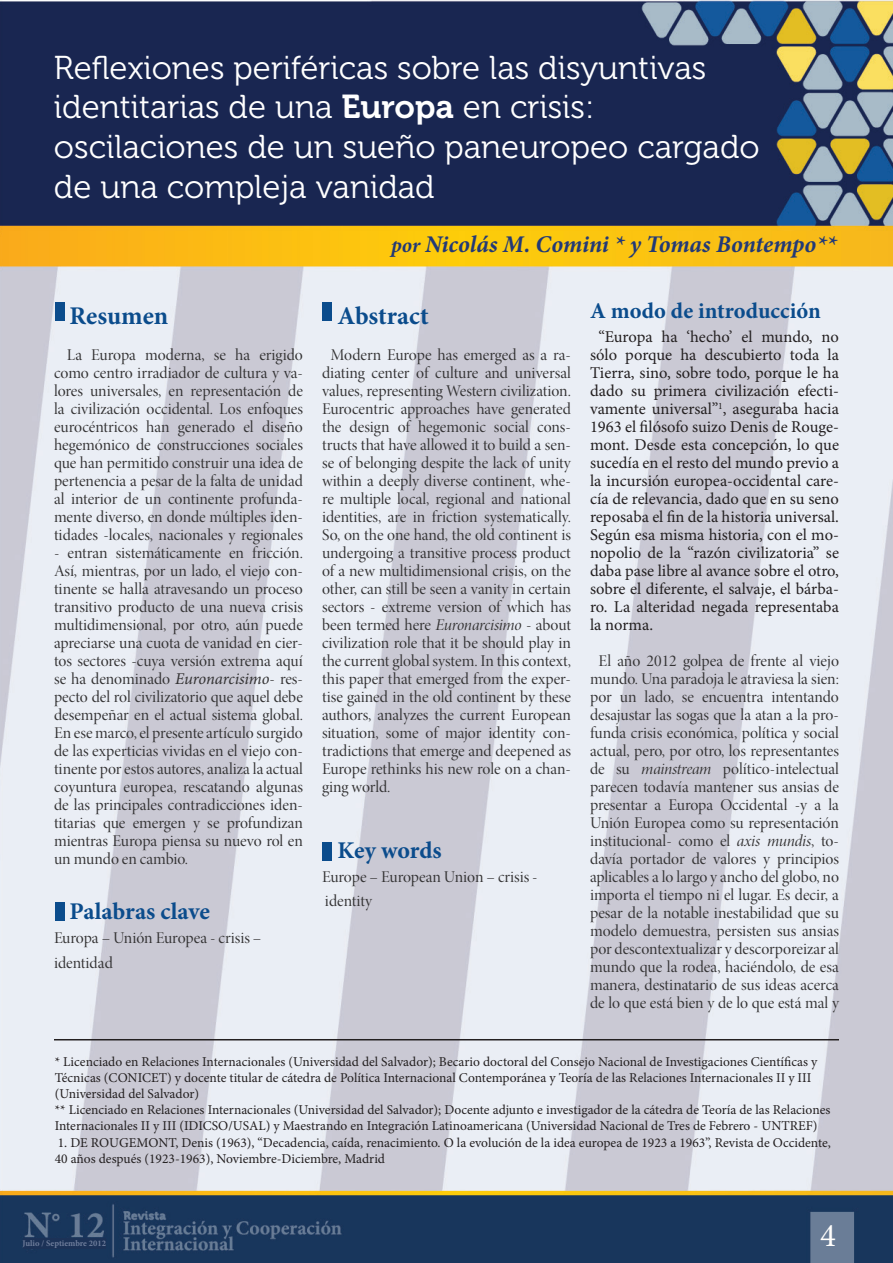
<style>
.page{position:relative;width:893px;height:1263px;background:#fff}
.page>*{position:absolute;margin:0;border:0;box-sizing:border-box;transform-origin:0 0}
.t1{font:33px/39.6px "Museo 300";color:#fff}
.t2{font:33px "Minion Pro";color:#fffefc}
.t3{font:700 25.5px "Minion Pro";color:#0b4c8c}
.t4{font:italic 700 24px "Minion Pro";letter-spacing:-.005em;color:#223977}
.t5{font:700 24px "Minion Pro";letter-spacing:-.005em;color:#0b4c8c}
.t6{font:700 22.5px "Minion Pro";color:#0b4c8c}
.t7{font:16.5px/18px "Minion Pro Disp";letter-spacing:-.005em;color:#333233;text-align:justify}
.t8{font:16.5px/18px "Minion Pro";color:#231f20;text-align:justify}
.t9{font:13.5px/16.2px "Minion Pro";color:#231f20}
.t10{font:700 8.55px "Minion Pro";color:#6e7d9b}
.s1{font-family:"Museo 700"}
.s2{font-size:21px}
.s3{font-family:"Minion Pro";font-style:italic}
.s4{font-family:"Minion Pro It Disp"}
</style>
<div class="page">
<img style="left:0;top:0;width:893px;height:1263px">
<div style="left:55px;top:303px;width:10px;height:18px;background:#0b4c8c"></div>
<div style="left:55px;top:903px;width:10px;height:18px;background:#0b4c8c"></div>
<div style="left:322px;top:303px;width:10px;height:18px;background:#0b4c8c"></div>
<div style="left:322px;top:842px;width:10px;height:18px;background:#0b4c8c"></div>
<hr style="left:54px;top:1039px;width:785px;height:1px;background:#231f20">
<div style="left:23px;top:1238px;width:82px;height:10px;background:#1c3257"></div>
<h1 class="t1" style="left:54px;top:48px;width:707px">Reflexiones periféricas sobre las disyuntivas identitarias de una <span class="s1">Europa</span> en crisis: oscilaciones de un sueño paneuropeo cargado de una compleja vanidad</h1>
<h3 class="t4" style="left:391px;top:228px;width:447px"><span class="s2">por</span> Nicolás M. Comini * y Tomas Bontempo**</h3>
<h2 class="t3" style="left:70px;top:298px;width:100px">Resumen</h2>
<p class="t7" style="left:54px;top:346px;width:250px;text-indent:13px">La Europa moderna, se ha erigido como centro irradiador de cultura y va&shy;lores universales, en representación de la civilización occidental. Los enfoques eurocéntricos han generado el diseño hegemónico de construcciones sociales que han permitido construir una idea de pertenencia a pesar de la falta de unidad al interior de un continente profunda&shy;mente diverso, en donde múltiples iden&shy;tidades -locales, nacionales y regionales</p>
<p class="t7" style="left:54px;top:544px;width:250px">- entran sistemáticamente en fricción.<br>Así, mientras, por un lado, el viejo con&shy;tinente se halla atravesando un proceso transitivo producto de una nueva crisis multidimensional, por otro, aún puede apreciarse una cuota de vanidad en cier&shy;tos sectores -cuya versión extrema aquí se ha denominado <span class="s3">Euronarcisimo</span>- res&shy;pecto del rol civilizatorio que aquel debe desempeñar en el actual sistema global.<br>En ese marco, el presente artículo surgido de las experticias vividas en el viejo con&shy;tinente por estos autores, analiza la actual coyuntura europea, rescatando algunas de las principales contradicciones iden&shy;titarias que emergen y se profundizan mientras Europa piensa su nuevo rol en un mundo en cambio.</p>
<h3 class="t5" style="left:70px;top:895px;width:142px">Palabras clave</h3>
<p class="t7" style="left:54px;top:926px;width:209px;line-height:24px">Europa – Unión Europea - crisis – identidad</p>
<h2 class="t3" style="left:338px;top:298px;width:93px">Abstract</h2>
<p class="t7" style="left:322px;top:346px;width:250px;text-indent:8px">Modern Europe has emerged as a ra&shy;diating center of culture and universal values, representing Western civilization.<br>Eurocentric approaches have generated the design of hegemonic social cons&shy;tructs that have allowed it to build a sen&shy;se of belonging despite the lack of unity within a deeply diverse continent, whe&shy;re multiple local, regional and national identities, are in friction systematically.<br>So, on the one hand, the old continent is undergoing a transitive process product of a new multidimensional crisis, on the other, can still be seen a vanity in certain sectors - extreme version of which has been termed here <span class="s4">Euronarcisimo</span> - about civilization role that it be should play in the current global system. In this context, this paper that emerged from the exper&shy;tise gained in the old continent by these authors, analyzes the current European situation, some of major identity con&shy;tradictions that emerge and deepened as Europe rethinks his new role on a chan&shy;ging world.</p>
<h3 class="t5" style="left:338px;top:834px;width:106px">Key words</h3>
<p class="t7" style="left:322px;top:865px;width:217px;line-height:24px">Europe – European Union – crisis - identity</p>
<h3 class="t6" style="left:590px;top:295px;width:232px">A modo de introducción</h3>
<p class="t8" style="left:590px;top:328px;width:250px;text-indent:9px">“Europa ha ‘hecho’ el mundo, no sólo porque ha descubierto toda la Tierra, sino, sobre todo, porque le ha dado su primera civilización efecti&shy;vamente universal”<sup>1</sup>, aseguraba hacia 1963 el filósofo suizo Denis de Rouge&shy;mont. Desde esta concepción, lo que sucedía en el resto del mundo previo a la incursión europea-occidental care&shy;cía de relevancia, dado que en su seno reposaba el fin de la historia universal.<br>Según esa misma historia, con el mo&shy;nopolio de la “razón civilizatoria” se daba pase libre al avance sobre el otro, sobre el diferente, el salvaje, el bárba&shy;ro. La alteridad negada representaba la norma.</p>
<p class="t7" style="left:590px;top:652px;width:251px;text-align:center">El año 2012 golpea de frente al viejo mundo. Una paradoja le atraviesa la sien: por un lado, se encuentra intentando desajustar las sogas que la atan a la pro&shy;funda crisis económica, política y social actual, pero, por otro, los representantes de su <span class="s4">mainstream</span> político-intelectual parecen todavía mantener sus ansias de presentar a Europa Occidental -y a la Unión Europea como su representación institucional- como el <span class="s4">axis mundis</span>, to&shy;davía portador de valores y principios aplicables a lo largo y ancho del globo, no importa el tiempo ni el lugar. Es decir, a pesar de la notable inestabilidad que su modelo demuestra, persisten sus ansias por descontextualizar y descorporeizar al mundo que la rodea, haciéndolo, de esa manera, destinatario de sus ideas acerca de lo que está bien y de lo que está mal y</p>
<p class="t9" style="left:55px;top:1053px;width:777px">* Licenciado en Relaciones Internacionales (Universidad del Salvador); Becario doctoral del Consejo Nacional de Investigaciones Científicas y Técnicas (CONICET) y docente titular de cátedra de Política Internacional Contemporánea y Teoría de las Relaciones Internacionales II y III (Universidad del Salvador)<br>** Licenciado en Relaciones Internacionales (Universidad del Salvador); Docente adjunto e investigador de la cátedra de Teoría de las Relaciones Internacionales II y III (IDICSO/USAL) y Maestrando en Integración Latinoamericana (Universidad Nacional de Tres de Febrero - UNTREF)</p>
<p class="t9" style="left:55px;top:1134px;width:777px">1. DE ROUGEMONT, Denis (1963), “Decadencia, caída, renacimiento. O la evolución de la idea europea de 1923 a 1963”, Revista de Occidente,<br>40 años después (1923-1963), Noviembre-Diciembre, Madrid</p>
<p class="t10" style="left:23px;top:1237px;width:85px">Julio / Septiembre 2012</p>
<h1 class="t2" style="left:820px;top:1213px;width:17px">4</h1>
</div>
